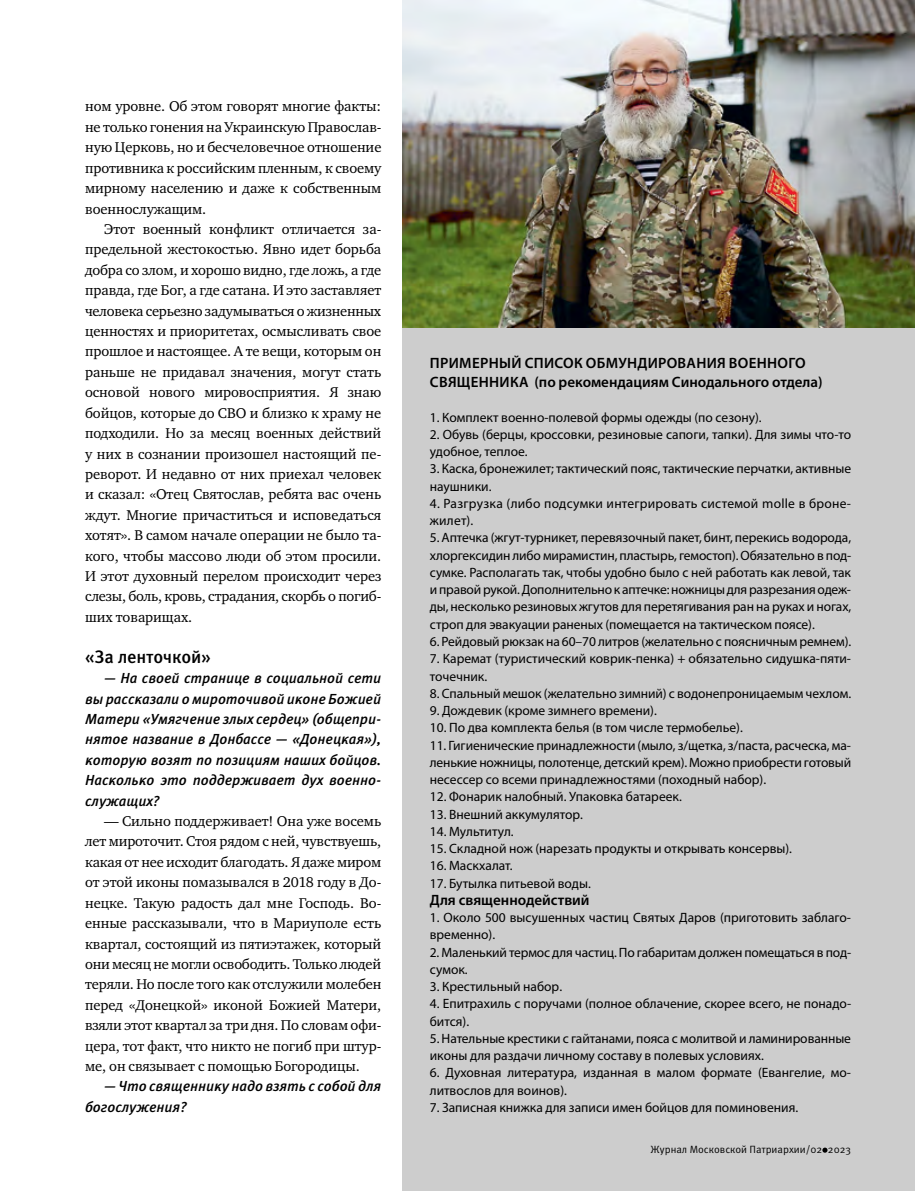
<style>
.page{position:relative;width:915px;height:1191px;background:#fff}
.page>*{position:absolute;margin:0;border:0;box-sizing:border-box;transform-origin:0 0}
.t1{font:500 18px "Meta Pro";letter-spacing:-.005em;color:#000}
.t2{font:600 15px/19.5px "Myriad Pro";letter-spacing:.005em;color:#000}
.t3{font:14.55px/20.4px "Charter ITC";letter-spacing:-.005em;color:#000;text-align:justify}
.t4{font:italic 500 14.55px/20.4px "Meta Pro";letter-spacing:-.005em;color:#000;text-align:justify}
.t5{font:13.5px/17.2px "Myriad Pro";color:#000}
.t6{font:13.5px/17.2px "Myriad Pro";letter-spacing:.02em;color:#000}
.t7{font:10.5px "Meta Pro";color:#000}
</style>
<div class="page">
<div style="left:402px;top:0;width:512px;height:1191px;background:#cdcdcd"></div>
<img style="left:402px;top:0;width:512px;height:327px">
<p class="t3" style="left:85px;top:96px;width:298px">ном уровне. Об этом говорят многие факты: не только гонения на Украинскую Православ&shy;ную Церковь, но и бесчеловечное отношение противника к российским пленным, к своему мирному населению и даже к собственным военнослужащим.</p>
<p class="t3" style="left:85px;top:219px;width:298px;text-indent:19px">Этот военный конфликт отличается за&shy;предельной жестокостью. Явно идет борьба добра со злом, и хорошо видно, где ложь, а где правда, где Бог, а где сатана. И это заставляет человека серьезно задумываться о жизненных ценностях и приоритетах, осмысливать свое прошлое и настоящее. А те вещи, которым он раньше не придавал значения, могут стать основой нового мировосприятия. Я знаю бойцов, которые до СВО и близко к храму не подходили. Но за месяц военных действий у них в сознании произошел настоящий пе&shy;реворот. И недавно от них приехал человек и сказал: «Отец Святослав, ребята вас очень ждут. Многие причаститься и исповедаться хотят». В самом начале операции не было та&shy;кого, чтобы массово люди об этом просили.<br>И этот духовный перелом происходит через слезы, боль, кровь, страдания, скорбь о погиб&shy;ших товарищах.</p>
<h1 class="t1" style="left:85px;top:645px;width:127px">«За ленточкой»</h1>
<p class="t4" style="left:85px;top:668px;width:297px;text-indent:19px">— На своей странице в социальной сети вы рассказали о мироточивой иконе Божией Матери «Умягчение злых сердец» (общепри&shy;нятое название в Донбассе — «Донецкая»), которую возят по позициям наших бойцов.<br>Насколько это поддерживает дух военно&shy;служащих?</p>
<p class="t3" style="left:85px;top:811px;width:298px;text-indent:19px">— Сильно поддерживает! Она уже восемь лет мироточит. Стоя рядом с ней, чувствуешь, какая от нее исходит благодать. Я даже миром от этой иконы помазывался в 2018 году в До&shy;нецке. Такую радость дал мне Господь. Во&shy;енные рассказывали, что в Мариуполе есть квартал, состоящий из пятиэтажек, который они месяц не могли освободить. Только людей теряли. Но после того как отслужили молебен перед «Донецкой» иконой Божией Матери, взяли этот квартал за три дня. По словам офи&shy;цера, тот факт, что никто не погиб при штур&shy;ме, он связывает с помощью Богородицы.</p>
<p class="t4" style="left:85px;top:1076px;width:297px;text-indent:19px">— Что священнику надо взять с собой для богослужения?</p>
<p class="t2" style="left:430px;top:352px;width:394px">ПРИМЕРНЫЙ СПИСОК ОБМУНДИРОВАНИЯ ВОЕННОГО<br>СВЯЩЕННИКА (по рекомендациям Синодального отдела)</p>
<p class="t5" style="left:429px;top:408px;width:333px">1. Комплект военно-полевой формы одежды (по сезону).</p>
<p class="t5" style="left:429px;top:425px;width:422px">2. Обувь (берцы, кроссовки, резиновые сапоги, тапки). Для зимы что-то удобное, теплое.</p>
<p class="t5" style="left:429px;top:460px;width:422px">3. Каска, бронежилет; тактический пояс, тактические перчатки, активные наушники.</p>
<p class="t6" style="left:429px;top:494px;width:422px">4. Разгрузка (либо подсумки интегрировать системой molle в броне&shy;жилет).</p>
<p class="t5" style="left:429px;top:529px;width:423px;text-align:justify">5. Аптечка (жгут-турникет, перевязочный пакет, бинт, перекись водорода, хлоргексидин либо мирамистин, пластырь, гемостоп). Обязательно в под&shy;сумке. Располагать так, чтобы удобно было с ней работать как левой, так и правой рукой. Дополнительно к аптечке: ножницы для разрезания одеж&shy;ды, несколько резиновых жгутов для перетягивания ран на руках и ногах, строп для эвакуации раненых (помещается на тактическом поясе).</p>
<p class="t5" style="left:429px;top:632px;width:423px">6. Рейдовый рюкзак на 60–70 литров (желательно с поясничным ремнем).</p>
<p class="t5" style="left:429px;top:650px;width:422px">7. Каремат (туристический коврик-пенка) + обязательно сидушка-пяти&shy;точечник.</p>
<p class="t5" style="left:429px;top:684px;width:422px">8. Спальный мешок (желательно зимний) с водонепроницаемым чехлом.</p>
<p class="t5" style="left:429px;top:701px;width:228px">9. Дождевик (кроме зимнего времени).</p>
<p class="t5" style="left:429px;top:719px;width:314px">10. По два комплекта белья (в том числе термобелье).</p>
<p class="t5" style="left:429px;top:736px;width:423px;text-align:justify">11. Гигиенические принадлежности (мыло, з/щетка, з/паста, расческа, ма&shy;ленькие ножницы, полотенце, детский крем). Можно приобрести готовый несессер со всеми принадлежностями (походный набор).</p>
<p class="t5" style="left:429px;top:788px;width:253px">12. Фонарик налобный. Упаковка батареек.</p>
<p class="t5" style="left:429px;top:805px;width:154px">13. Внешний аккумулятор.</p>
<p class="t5" style="left:429px;top:822px;width:85px">14. Мультитул.</p>
<p class="t5" style="left:429px;top:839px;width:363px">15. Складной нож (нарезать продукты и открывать консервы).</p>
<p class="t5" style="left:429px;top:857px;width:84px">16. Маскхалат.</p>
<p class="t5" style="left:429px;top:874px;width:162px">17. Бутылка питьевой воды.</p>
<p class="t2" style="left:429px;top:889px;width:161px">Для священнодействий</p>
<p class="t5" style="left:429px;top:908px;width:422px">1. Около 500 высушенных частиц Святых Даров (приготовить заблаго&shy;временно).</p>
<p class="t5" style="left:429px;top:943px;width:423px">2. Маленький термос для частиц. По габаритам должен помещаться в под&shy;сумок.</p>
<p class="t5" style="left:429px;top:977px;width:134px">3. Крестильный набор.</p>
<p class="t5" style="left:429px;top:995px;width:422px">4. Епитрахиль с поручами (полное облачение, скорее всего, не понадо&shy;бится).</p>
<p class="t5" style="left:429px;top:1029px;width:422px">5. Нательные крестики с гайтанами, пояса с молитвой и ламинированные иконы для раздачи личному составу в полевых условиях.</p>
<p class="t5" style="left:429px;top:1064px;width:422px">6. Духовная литература, изданная в малом формате (Евангелие, мо&shy;литвослов для воинов).</p>
<p class="t5" style="left:429px;top:1098px;width:370px">7. Записная книжка для записи имен бойцов для поминовения.</p>
<p class="t7" style="left:650px;top:1142px;width:202px">Журнал Московской Патриархии/02 2023</p>
</div>
